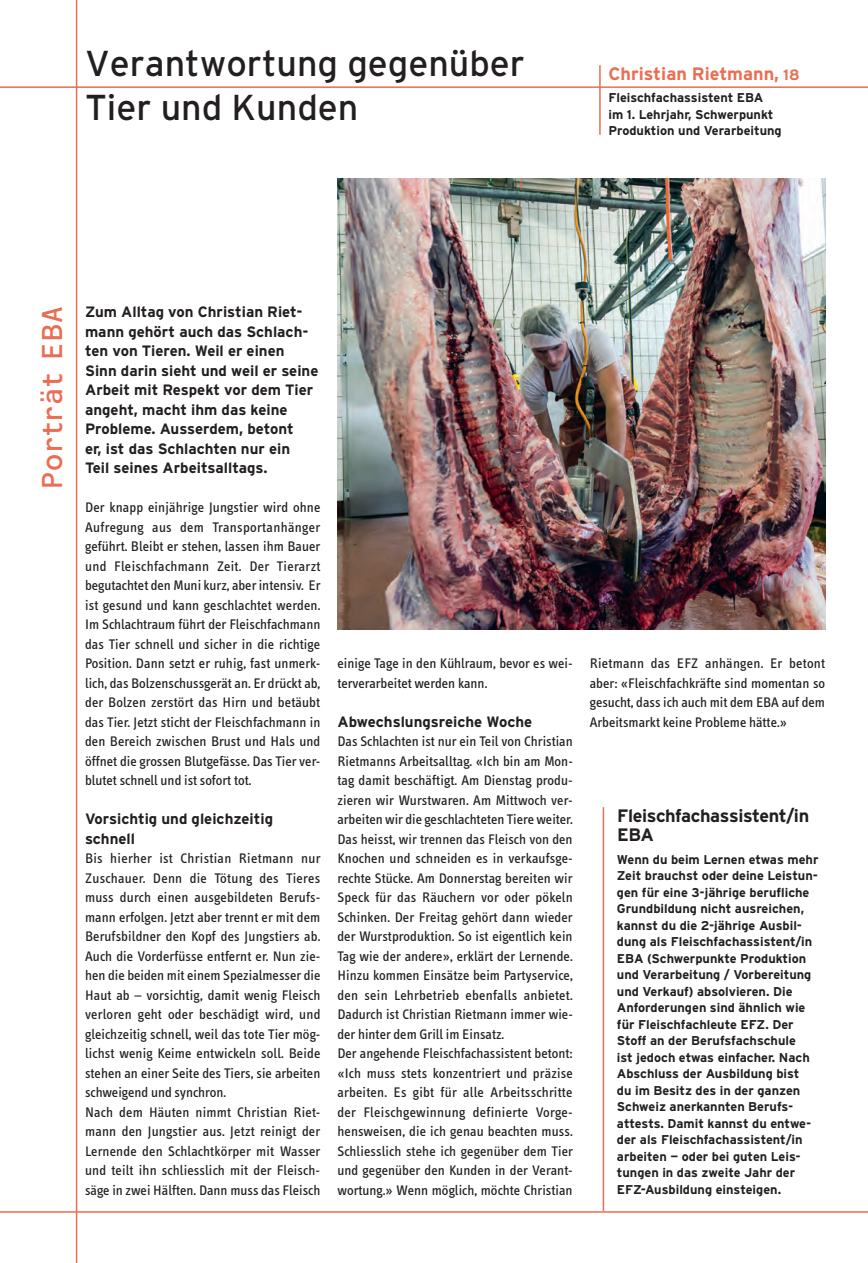
<style>
.page{position:relative;width:868px;height:1263px;background:#fff}
.page>*{position:absolute;margin:0;border:0;box-sizing:border-box;transform-origin:0 0}
.t1{font:36px/43.2px "Interstate";color:#231f20}
.t2{font:30px "OCRF";color:#e96e54}
.t3{font:700 18px/19.5px "Interstate";letter-spacing:-.02em;color:#231f20}
.t4{font:700 18px "Interstate";color:#e96e54}
.t5{font:700 15px/19.5px "Interstate";color:#231f20}
.t6{font:14.25px/19.5px "Info Text";letter-spacing:.005em;color:#231f20}
.t7{font:700 12.75px/16.5px "Interstate";color:#231f20}
.s1{font-size:15px}
</style>
<div class="page">
<hr style="left:0;top:86px;width:867px;height:2px;background:#e96e54">
<hr style="left:76px;top:0;width:1px;height:1263px;background:#e96e54">
<hr style="left:0;top:1211px;width:867px;height:2px;background:#e96e54">
<hr style="left:599px;top:65px;width:1px;height:70px;background:#e96e54">
<hr style="left:602px;top:807px;width:2px;height:404px;background:#e96e54">
<img style="left:337px;top:179px;width:488px;height:450px">
<h1 class="t1" style="left:85px;top:42px;width:441px">Verantwortung gegenüber<br>Tier und Kunden</h1>
<p class="t4" style="left:608px;top:63px;width:192px">Christian Rietmann, <span class="s1">18</span></p>
<p class="t7" style="left:608px;top:89px;width:175px">Fleischfachassistent EBA<br>im 1. Lehrjahr, Schwerpunkt<br>Produktion und Verarbeitung</p>
<h2 class="t2" style="left:34px;top:490px;width:186px;rotate:-90deg">Porträt EBA</h2>
<p class="t5" style="left:85px;top:302px;width:235px">Zum Alltag von Christian Riet&shy;mann gehört auch das Schlach&shy;ten von Tieren. Weil er einen<br>Sinn darin sieht und weil er seine<br>Arbeit mit Respekt vor dem Tier angeht, macht ihm das keine<br>Probleme. Ausserdem, betont<br>er, ist das Schlachten nur ein<br>Teil seines Arbeitsalltags.</p>
<p class="t6" style="left:85px;top:498px;width:237px;text-align:justify">Der knapp einjährige Jungstier wird ohne Aufregung aus dem Transportanhänger geführt. Bleibt er stehen, lassen ihm Bauer und Fleischfachmann Zeit. Der Tierarzt begutachtet den Muni kurz, aber intensiv. Er ist gesund und kann geschlachtet werden.<br>Im Schlachtraum führt der Fleischfachmann das Tier schnell und sicher in die richtige Position. Dann setzt er ruhig, fast unmerk&shy;lich, das Bolzenschussgerät an. Er drückt ab, der Bolzen zerstört das Hirn und betäubt das Tier. Jetzt sticht der Fleischfachmann in den Bereich zwischen Brust und Hals und öffnet die grossen Blutgefässe. Das Tier ver&shy;blutet schnell und ist sofort tot.</p>
<p class="t5" style="left:85px;top:809px;width:189px">Vorsichtig und gleichzeitig schnell</p>
<p class="t6" style="left:85px;top:849px;width:237px">Bis hierher ist Christian Rietmann nur Zuschauer. Denn die Tötung des Tieres muss durch einen ausgebildeten Berufs&shy;mann erfolgen. Jetzt aber trennt er mit dem Berufsbildner den Kopf des Jungstiers ab.<br>Auch die Vorderfüsse entfernt er. Nun zie&shy;hen die beiden mit einem Spezialmesser die Haut ab – vorsichtig, damit wenig Fleisch verloren geht oder beschädigt wird, und gleichzeitig schnell, weil das tote Tier mög&shy;lichst wenig Keime entwickeln soll. Beide stehen an einer Seite des Tiers, sie arbeiten schweigend und synchron.<br>Nach dem Häuten nimmt Christian Riet&shy;mann den Jungstier aus. Jetzt reinigt der Lernende den Schlachtkörper mit Wasser und teilt ihn schliesslich mit der Fleisch&shy;säge in zwei Hälften. Dann muss das Fleisch</p>
<p class="t6" style="left:337px;top:654px;width:237px">einige Tage in den Kühlraum, bevor es wei&shy;terverarbeitet werden kann.</p>
<p class="t5" style="left:337px;top:712px;width:196px">Abwechslungsreiche Woche</p>
<p class="t6" style="left:337px;top:732px;width:237px">Das Schlachten ist nur ein Teil von Christian Rietmanns Arbeitsalltag. «Ich bin am Mon&shy;tag damit beschäftigt. Am Dienstag produ&shy;zieren wir Wurstwaren. Am Mittwoch ver&shy;arbeiten wir die geschlachteten Tiere weiter.<br>Das heisst, wir trennen das Fleisch von den Knochen und schneiden es in verkaufsge&shy;rechte Stücke. Am Donnerstag bereiten wir Speck für das Räuchern vor oder pökeln Schinken. Der Freitag gehört dann wieder der Wurstproduktion. So ist eigentlich kein Tag wie der andere», erklärt der Lernende.<br>Hinzu kommen Einsätze beim Partyservice, den sein Lehrbetrieb ebenfalls anbietet.<br>Dadurch ist Christian Rietmann immer wie&shy;der hinter dem Grill im Einsatz.<br>Der angehende Fleischfachassistent betont: «Ich muss stets konzentriert und präzise arbeiten. Es gibt für alle Arbeitsschritte der Fleischgewinnung definierte Vorge&shy;hensweisen, die ich genau beachten muss.<br>Schliesslich stehe ich gegenüber dem Tier und gegenüber den Kunden in der Verant&shy;wortung.» Wenn möglich, möchte Christian</p>
<p class="t6" style="left:589px;top:654px;width:237px;text-align:justify">Rietmann das EFZ anhängen. Er betont aber: «Fleischfachkräfte sind momentan so gesucht, dass ich auch mit dem EBA auf dem Arbeitsmarkt keine Probleme hätte.»</p>
<p class="t3" style="left:617px;top:805px;width:193px">Fleischfachassistent/in<br>EBA</p>
<p class="t7" style="left:617px;top:851px;width:203px">Wenn du beim Lernen etwas mehr<br>Zeit brauchst oder deine Leistun&shy;gen für eine 3-jährige berufliche<br>Grundbildung nicht ausreichen, kannst du die 2-jährige Ausbil&shy;dung als Fleischfachassistent/in<br>EBA (Schwerpunkte Produktion und Verarbeitung / Vorbereitung und Verkauf) absolvieren. Die<br>Anforderungen sind ähnlich wie für Fleischfachleute EFZ. Der<br>Stoff an der Berufsfachschule<br>ist jedoch etwas einfacher. Nach<br>Abschluss der Ausbildung bist<br>du im Besitz des in der ganzen<br>Schweiz anerkannten Berufs&shy;attests. Damit kannst du entwe&shy;der als Fleischfachassistent/in arbeiten — oder bei guten Leis&shy;tungen in das zweite Jahr der<br>EFZ-Ausbildung einsteigen.</p>
</div>
